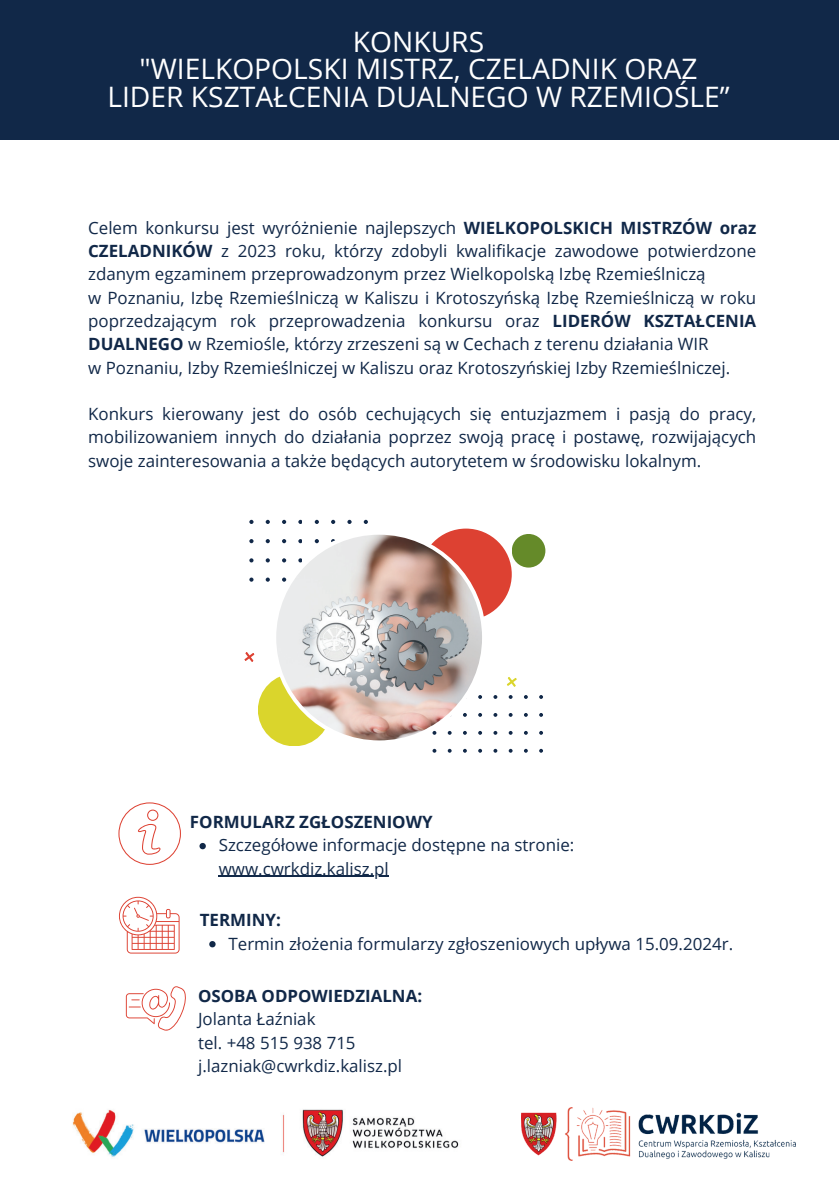
<style>
.page{position:relative;width:839px;height:1191px;background:#fff}
.page>*{position:absolute;margin:0;border:0;box-sizing:border-box;transform-origin:0 0}
.t1{font:28.2px/27.4px "Open Sans";color:#fff;text-align:center}
.t2{font:17px/23.2px "Open Sans";color:#112848}
.t3{font:700 17px "Open Sans";color:#112848}
.t4{font:16.8px/23.2px "Open Sans";color:#112848}
.t5{font:700 16.8px "Open Sans";color:#112848}
.s1{font-weight:700}
</style>
<div class="page">
<img style="left:73px;top:1109px;width:386px;height:48px">
<img style="left:522px;top:1108px;width:273px;height:52px">
<div style="left:0;top:0;width:838px;height:139px;background:#112848"></div>
<div style="left:258px;top:674px;width:73px;height:72px;background:#dad52c;border-radius:50%"></div>
<div style="left:420px;top:529px;width:91px;height:91px;background:#dd4132;border-radius:50%"></div>
<svg style="left:347px;top:520px;width:4px;height:4px"></svg>
<svg style="left:331px;top:520px;width:4px;height:4px"></svg>
<svg style="left:315px;top:520px;width:4px;height:4px"></svg>
<svg style="left:364px;top:520px;width:3px;height:4px"></svg>
<svg style="left:266px;top:539px;width:4px;height:4px"></svg>
<svg style="left:249px;top:539px;width:4px;height:4px"></svg>
<svg style="left:266px;top:558px;width:4px;height:4px"></svg>
<svg style="left:249px;top:558px;width:4px;height:4px"></svg>
<svg style="left:282px;top:520px;width:4px;height:4px"></svg>
<svg style="left:266px;top:520px;width:4px;height:4px"></svg>
<svg style="left:249px;top:520px;width:4px;height:4px"></svg>
<svg style="left:298px;top:520px;width:4px;height:4px"></svg>
<svg style="left:266px;top:578px;width:4px;height:3px"></svg>
<svg style="left:249px;top:578px;width:4px;height:3px"></svg>
<svg style="left:524px;top:713px;width:4px;height:4px"></svg>
<svg style="left:508px;top:713px;width:4px;height:4px"></svg>
<svg style="left:493px;top:713px;width:4px;height:4px"></svg>
<svg style="left:539px;top:713px;width:4px;height:4px"></svg>
<svg style="left:524px;top:731px;width:4px;height:4px"></svg>
<svg style="left:508px;top:731px;width:4px;height:4px"></svg>
<svg style="left:493px;top:731px;width:4px;height:4px"></svg>
<svg style="left:539px;top:731px;width:4px;height:4px"></svg>
<svg style="left:524px;top:695px;width:4px;height:4px"></svg>
<svg style="left:508px;top:695px;width:4px;height:4px"></svg>
<svg style="left:493px;top:695px;width:4px;height:4px"></svg>
<svg style="left:539px;top:695px;width:4px;height:4px"></svg>
<svg style="left:524px;top:749px;width:4px;height:3px"></svg>
<svg style="left:493px;top:749px;width:4px;height:3px"></svg>
<svg style="left:539px;top:749px;width:4px;height:3px"></svg>
<svg style="left:463px;top:749px;width:4px;height:3px"></svg>
<svg style="left:432px;top:749px;width:4px;height:3px"></svg>
<svg style="left:478px;top:749px;width:4px;height:3px"></svg>
<svg style="left:272px;top:531px;width:214px;height:213px"></svg>
<div style="left:511px;top:534px;width:34px;height:34px;background:#658a29;border-radius:50%"></div>
<svg style="left:244px;top:652px;width:10px;height:10px"></svg>
<svg style="left:507px;top:677px;width:9px;height:10px"></svg>
<svg style="left:118px;top:802px;width:63px;height:63px"></svg>
<svg style="left:199px;top:843px;width:7px;height:6px"></svg>
<hr style="left:219px;top:876px;width:170px;height:1px;background:#112848">
<svg style="left:126px;top:986px;width:60px;height:44px"></svg>
<svg style="left:119px;top:897px;width:60px;height:57px"></svg>
<svg style="left:209px;top:941px;width:6px;height:6px"></svg>
<h1 class="t1" style="left:107px;top:27px;width:623px">KONKURS<br>"WIELKOPOLSKI MISTRZ, CZELADNIK ORAZ<br>LIDER KSZTAŁCENIA DUALNEGO W RZEMIOŚLE”</h1>
<p class="t2" style="left:88px;top:216px;width:669px">Celem konkursu jest wyróżnienie najlepszych <span class="s1">WIELKOPOLSKICH MISTRZÓW oraz CZELADNIKÓW</span> z 2023 roku, którzy zdobyli kwalifikacje zawodowe potwierdzone zdanym egzaminem przeprowadzonym przez Wielkopolską Izbę Rzemieślniczą<br>w Poznaniu, Izbę Rzemieślniczą w Kaliszu i Krotoszyńską Izbę Rzemieślniczą w roku poprzedzającym rok przeprowadzenia konkursu oraz <span class="s1">LIDERÓW KSZTAŁCENIA DUALNEGO</span> w Rzemiośle, którzy zrzeszeni są w Cechach z terenu działania WIR<br>w Poznaniu, Izby Rzemieślniczej w Kaliszu oraz Krotoszyńskiej Izby Rzemieślniczej.</p>
<p class="t2" style="left:88px;top:402px;width:669px;text-align:justify">Konkurs kierowany jest do osób cechujących się entuzjazmem i pasją do pracy, mobilizowaniem innych do działania poprzez swoją pracę i postawę, rozwijających swoje zainteresowania a także będących autorytetem w środowisku lokalnym.</p>
<p class="t3" style="left:190px;top:810px;width:244px">FORMULARZ ZGŁOSZENIOWY</p>
<p class="t2" style="left:219px;top:833px;width:357px">Szczegółowe informacje dostępne na stronie: www.cwrkdiz.kalisz.pl</p>
<p class="t3" style="left:200px;top:908px;width:83px">TERMINY:</p>
<p class="t2" style="left:228px;top:931px;width:506px">Termin złożenia formularzy zgłoszeniowych upływa 15.09.2024r.</p>
<p class="t5" style="left:198px;top:984px;width:225px">OSOBA ODPOWIEDZIALNA:</p>
<p class="t4" style="left:198px;top:1007px;width:205px">Jolanta Łaźniak<br>tel. +48 515 938 715 j.lazniak@cwrkdiz.kalisz.pl</p>
</div>
